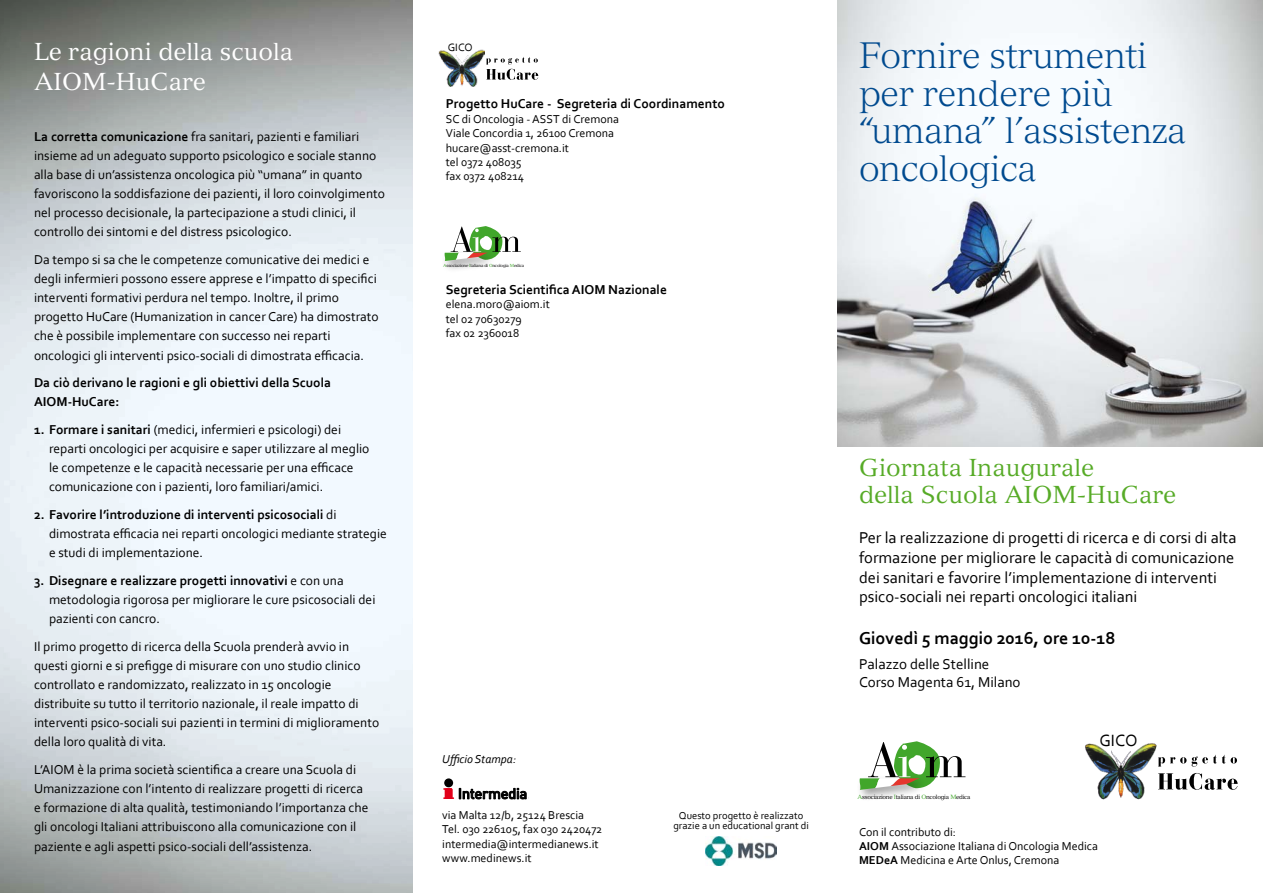
<style>
.page{position:relative;width:1263px;height:893px;background:#fff}
.page>*{position:absolute;margin:0;border:0;box-sizing:border-box;transform-origin:0 0}
.t1{font:300 36px/37.5px "Versailles LT Std";letter-spacing:-.01em;color:#004a8f}
.t2{font:24px/27px "Versailles LT Std";color:#57ab27}
.t3{font:24px/30px "Versailles LT Std";color:#fff}
.t4{font:700 18px "Corbel";color:#000}
.t5{font:17.1px "Corbel";color:#000}
.t6{font:16.5px/19.8px "Corbel";color:#000}
.t7{font:15px/18px "Corbel";color:#000}
.t8{font:13.5px/19.2px "Corbel";color:#000}
.t9{font:700 13.5px/19.2px "Corbel";color:#000}
.t10{font:12px/14.4px "Corbel";color:#000}
.t11{font:italic 12px "Corbel";color:#000}
.t12{font:11.25px "Corbel";color:#000}
.t13{font:10.5px/10.5px "Corbel";color:#000;text-align:center}
.t14{font:6px "Versailles LT Std";letter-spacing:-.04em;color:#000}
.t15{font:4.35px "Versailles LT Std";letter-spacing:-.04em;color:#000}
.s1{font-weight:700}
.s2{color:#41a62b}
</style>
<div class="page">
<img style="left:0;top:0;width:412px;height:893px">
<img style="left:1085px;top:743px;width:71px;height:57px">
<svg style="left:1158px;top:773px;width:79px;height:17px"></svg>
<svg style="left:1158px;top:755px;width:79px;height:12px"></svg>
<img style="left:438px;top:49px;width:47px;height:37px">
<svg style="left:486px;top:57px;width:52px;height:23px"></svg>
<img style="left:838px;top:0;width:425px;height:446px">
<div style="left:856px;top:775px;width:74px;height:27px;background:#000;opacity:.4"></div>
<svg style="left:859px;top:741px;width:106px;height:49px"></svg>
<div style="left:441px;top:249px;width:57px;height:24px;background:#000;opacity:.4"></div>
<svg style="left:444px;top:226px;width:77px;height:35px"></svg>
<div style="left:444px;top:778px;width:9px;height:9px;background:#000;border-radius:50%"></div>
<svg style="left:443px;top:788px;width:83px;height:11px"></svg>
<img style="left:706px;top:837px;width:70px;height:28px">
<h2 class="t3" style="left:34px;top:36px;width:261px">Le ragioni della scuola aiom</h2>
<h2 class="t3" style="left:106px;top:66px;width:101px">-HuCare</h2>
<p class="t8" style="left:34px;top:126px;width:352px"><span class="s1">La corretta comunicazione</span> fra sanitari, pazienti e familiari insieme ad un adeguato supporto psicologico e sociale stanno alla base di un’assistenza oncologica più “umana” in quanto favoriscono la soddisfazione dei pazienti, il loro coinvolgimento nel processo decisionale, la partecipazione a studi clinici, il controllo dei sintomi e del distress psicologico.</p>
<p class="t8" style="left:34px;top:249px;width:346px">Da tempo si sa che le competenze comunicative dei medici e degli infermieri possono essere apprese e l’impatto di specifici interventi formativi perdura nel tempo. Inoltre, il primo progetto HuCare (Humanization in cancer Care) ha dimostrato che è possibile implementare con successo nei reparti oncologici gli interventi psico-sociali di dimostrata efficacia.</p>
<p class="t9" style="left:34px;top:373px;width:299px">Da ciò derivano le ragioni e gli obiettivi della Scuola<br>AIOM-HuCare:</p>
<p class="t8" style="left:49px;top:419px;width:322px;text-indent:-15px"><span class="s1">1. Formare i sanitari</span> (medici, infermieri e psicologi) dei reparti oncologici per acquisire e saper utilizzare al meglio le competenze e le capacità necessarie per una efficace comunicazione con i pazienti, loro familiari/amici.</p>
<p class="t8" style="left:49px;top:505px;width:339px;text-indent:-15px"><span class="s1">2. Favorire l’introduzione di interventi psicosociali</span> di dimostrata efficacia nei reparti oncologici mediante strategie e studi di implementazione.</p>
<p class="t8" style="left:49px;top:570px;width:328px;text-indent:-15px"><span class="s1">3. Disegnare e realizzare progetti innovativi</span> e con una metodologia rigorosa per migliorare le cure psicosociali dei pazienti con cancro.</p>
<p class="t8" style="left:34px;top:636px;width:347px">Il primo progetto di ricerca della Scuola prenderà avvio in questi giorni e si prefigge di misurare con uno studio clinico controllato e randomizzato, realizzato in 15 oncologie distribuite su tutto il territorio nazionale, il reale impatto di interventi psico-sociali sui pazienti in termini di miglioramento della loro qualità di vita.</p>
<p class="t8" style="left:34px;top:760px;width:336px">L’AIOM è la prima società scientifica a creare una Scuola di Umanizzazione con l’intento di realizzare progetti di ricerca e formazione di alta qualità, testimoniando l’importanza che gli oncologi Italiani attribuiscono alla comunicazione con il paziente e agli aspetti psico-sociali dell’assistenza.</p>
<p class="t12" style="left:448px;top:40px;width:26px">GICO</p>
<p class="t9" style="left:446px;top:94px;width:281px">Progetto HuCare - Segreteria di Coordinamento</p>
<p class="t10" style="left:446px;top:111px;width:175px">SC di Oncologia - ASST di Cremona<br>Viale Concordia 1, 26100 Cremona hucare@asst-cremona.it<br>tel 0372 408035<br>fax 0372 408214</p>
<p class="t15" style="left:443px;top:263px;width:83px"><span class="s2">A</span>ssociazione <span class="s2">I</span>taliana di <span class="s2">O</span>ncologia <span class="s2">M</span>edica</p>
<p class="t9" style="left:446px;top:279px;width:223px">Segreteria Scientifica AIOM Nazionale</p>
<p class="t10" style="left:446px;top:297px;width:106px">elena.moro@aiom.it tel 02 70630279<br>fax 02 2360018</p>
<p class="t11" style="left:442px;top:751px;width:76px">Ufficio Stampa:</p>
<p class="t10" style="left:442px;top:807px;width:162px">via Malta 12/b, 25124 Brescia<br>Tel. 030 226105, fax 030 2420472 intermedia@intermedianews.it www.medinews.it</p>
<p class="t13" style="left:673px;top:810px;width:137px">Questo progetto è realizzato grazie a un educational grant di</p>
<h1 class="t1" style="left:859px;top:37px;width:329px">Fornire strumenti per rendere più “umana” l’assistenza oncologica</h1>
<h2 class="t2" style="left:859px;top:454px;width:318px">Giornata Inaugurale<br>della Scuola AIOM-HuCare</h2>
<p class="t6" style="left:859px;top:527px;width:379px">Per la realizzazione di progetti di ricerca e di corsi di alta formazione per migliorare le capacità di comunicazione dei sanitari e favorire l’implementazione di interventi psico-sociali nei reparti oncologici italiani</p>
<h3 class="t4" style="left:859px;top:627px;width:258px">Giovedì 5 maggio 2016, ore 10-18</h3>
<p class="t7" style="left:859px;top:655px;width:163px">Palazzo delle Stelline<br>Corso Magenta 61, Milano</p>
<p class="t14" style="left:857px;top:793px;width:114px"><span class="s2">A</span>ssociazione <span class="s2">I</span>taliana di <span class="s2">O</span>ncologia <span class="s2">M</span>edica</p>
<p class="t5" style="left:1099px;top:729px;width:40px">GICO</p>
<p class="t10" style="left:859px;top:824px;width:240px">Con il contributo di:<br><span class="s1">AIOM</span> Associazione Italiana di Oncologia Medica<br><span class="s1">MEDeA</span> Medicina e Arte Onlus, Cremona</p>
</div>
